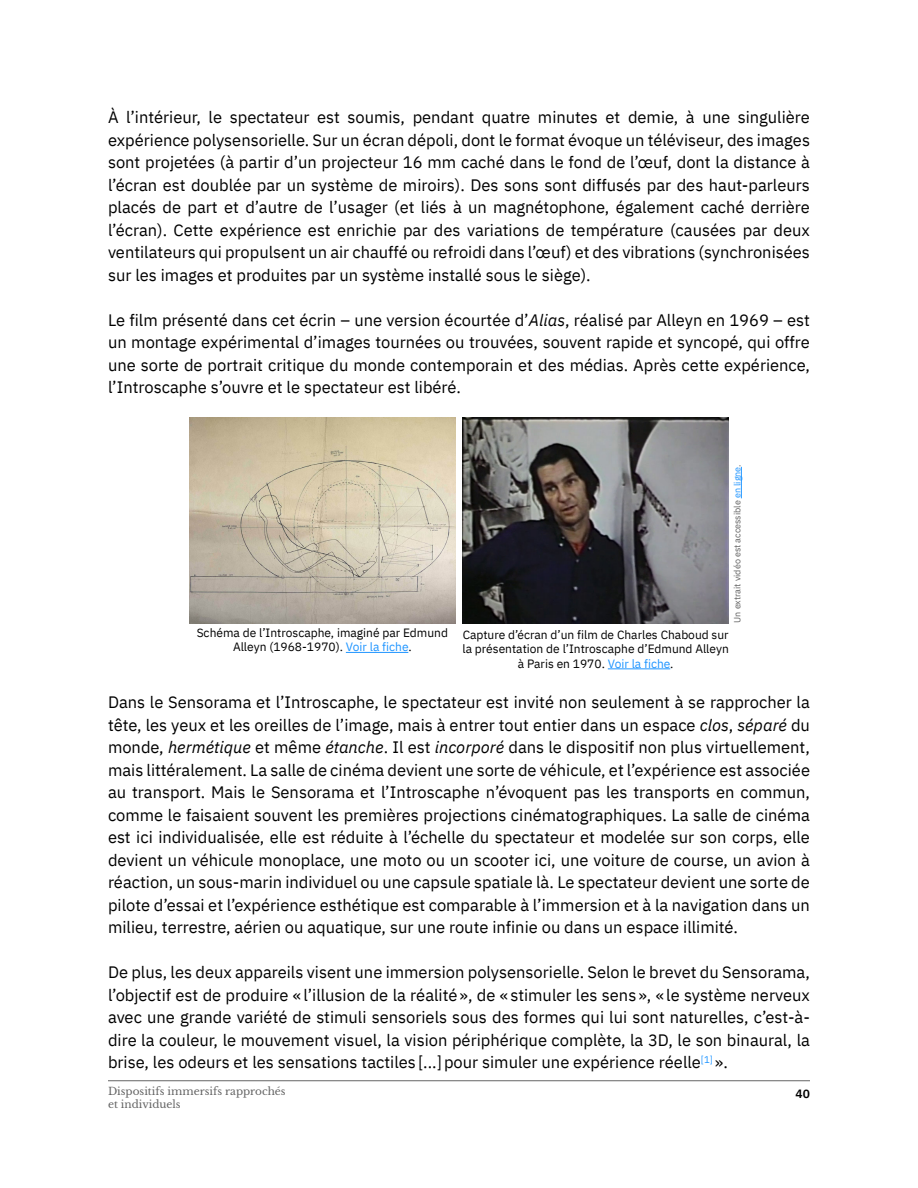
<style>
.page{position:relative;width:918px;height:1188px;background:#fff}
.page>*{position:absolute;margin:0;border:0;box-sizing:border-box;transform-origin:0 0}
.t1{font:16.5px/22.5px "IBM Plex Sans";color:#000}
.t2{font:12px/14.4px "IBM Plex Sans";color:#000;text-align:center}
.t3{font:600 12px "IBM Plex Sans";color:#000}
.t4{font:10.5px/12.6px "Libre Baskerville";color:#646464}
.t5{font:9.6px "IBM Plex Sans";color:#1f95ff}
.t6{font:9px "IBM Plex Sans";color:#646464}
.s1{font-style:italic}
.s2{color:#1f95ff}
.s3{font-size:16.5px;color:#000}
</style>
<div class="page">
<hr style="left:108px;top:1080px;width:702px;height:1px;background:#646464">
<img style="left:189px;top:417px;width:267px;height:206px">
<hr style="left:346px;top:652px;width:62px;height:1px;background:#1f95ff">
<img style="left:462px;top:418px;width:267px;height:206px">
<hr style="left:608px;top:668px;width:62px;height:1px;background:#1f95ff">
<hr style="left:741px;top:467px;width:1px;height:31px;background:#1f95ff">
<p class="t1" style="left:108px;top:105px;width:704px">À<br>expérience polysensorielle. Sur un écran dépoli, dont le format évoque un téléviseur, des images sont projetées (à partir ’d un projecteur 16 mm caché dans le fond de ’l œuf, dont la distance à ’l écran est doublée par un système de miroirs .) Des sons sont diffusés par des haut-parleurs placés de part et ’d autre de ’l usager (et liés à un magnétophone, également caché derrière ’l écran .) Cette expérience est enrichie par des variations de température (causées par deux ventilateurs qui propulsent un air chauffé ou refroidi dans ’l œuf) et des vibrations (synchronisées sur les images et produites par un système installé sous le siège .(</p>
<p class="t1" style="left:108px;top:307px;width:704px;text-align:justify">Le film présenté dans cet écrin – une version écourtée ’d <span class="s1">Alias</span>, réalisé par Alleyn en 1969 – est un montage expérimental ’d images tournées ou trouvées, souvent rapide et syncopé, qui offre une sorte de portrait critique du monde contemporain et des médias. Après cette expérience, ’l Introscaphe ’s ouvre et le spectateur est libéré.</p>
<p class="t1" style="left:126px;top:105px;width:76px">’l intérieur,</p>
<p class="t1" style="left:628px;top:105px;width:68px">demie à,</p>
<p class="t1" style="left:738px;top:105px;width:74px">singulière</p>
<p class="t1" style="left:209px;top:105px;width:15px">le</p>
<p class="t1" style="left:347px;top:105px;width:59px">soumis,</p>
<p class="t1" style="left:413px;top:105px;width:63px">pendant</p>
<p class="t1" style="left:538px;top:105px;width:62px">minutes</p>
<p class="t1" style="left:230px;top:105px;width:81px">spectateur</p>
<p class="t1" style="left:317px;top:105px;width:24px">est</p>
<p class="t1" style="left:482px;top:105px;width:50px">quatre</p>
<p class="t1" style="left:606px;top:105px;width:16px">et</p>
<p class="t1" style="left:702px;top:105px;width:29px">une</p>
<p class="t6" style="left:730px;top:623px;width:160px;rotate:-90deg">Un extrait vidéo est accessible <span class="s2">en ligne</span>.</p>
<p class="t2" style="left:197px;top:624px;width:253px">Schéma de ’l Introscaphe, imaginé par Edmund<br>Alleyn (1968-1970 .) <span class="s2">Voir la fiche</span>.</p>
<p class="t2" style="left:462px;top:626px;width:268px">Capture ’d écran ’d un film de Charles Chaboud sur la présentation de ’l Introscaphe ’d Edmund Alleyn à Paris en 1970. <span class="s2">Voir la fiche</span>.</p>
<p class="t1" style="left:108px;top:690px;width:704px;text-align:justify">Dans le Sensorama et ’l Introscaphe le, spectateur est invité non seulement à se rapprocher la tête, les yeux et les oreilles de ’l image, mais à entrer tout entier dans un espace <span class="s1">clos</span>, <span class="s1">séparé</span> du monde, <span class="s1">hermétique</span> et même <span class="s1">étanche</span>. Il est <span class="s1">incorporé</span> dans le dispositif non plus virtuellement, mais littéralement. La salle de cinéma devient une sorte de véhicule, et ’l expérience est associée au transport. Mais le Sensorama et ’l Introscaphe ’n évoquent pas les transports en commun, comme le faisaient souvent les premières projections cinématographiques. La salle de cinéma est ici individualisée, elle est réduite ’là échelle du spectateur et modelée sur son corps, elle devient un véhicule monoplace, une moto ou un scooter ici, une voiture de course, un avion à réaction, un sous-marin individuel ou une capsule spatiale là. Le spectateur devient une sorte de pilote ’d essai et ’l expérience esthétique est comparable ’là immersion et laà navigation dans un milieu, terrestre, aérien ou aquatique, sur une route infinie ou dans un espace illimité.</p>
<p class="t1" style="left:108px;top:960px;width:704px">De plus, les deux appareils visent une immersion polysensorielle. Selon le brevet du Sensorama, ’l objectif est de produire « ’l illusion de la réalité ,» de «stimuler les sens «,» le système nerveux</p>
<p class="t1" style="left:108px;top:1027px;width:704px">dire la couleur le, mouvement visuel la, vision périphérique complète la, D3 le, son binaural la,</p>
<p class="t1" style="left:108px;top:1005px;width:703px">avec une grande variété de stimuli sensoriels sous des formes qui lui sont naturelles ’c, e s t -à-</p>
<p class="t5" style="left:701px;top:1052px;width:28px"><span class="s3">.«</span>[1]</p>
<p class="t1" style="left:108px;top:1050px;width:594px">brise, les odeurs et les sensations tactiles[...]pour simuler une expérience réelle</p>
<p class="t4" style="left:108px;top:1085px;width:179px">Dispositifs immersifs rapprochés et individuels</p>
<p class="t3" style="left:796px;top:1085px;width:16px">40</p>
</div>
